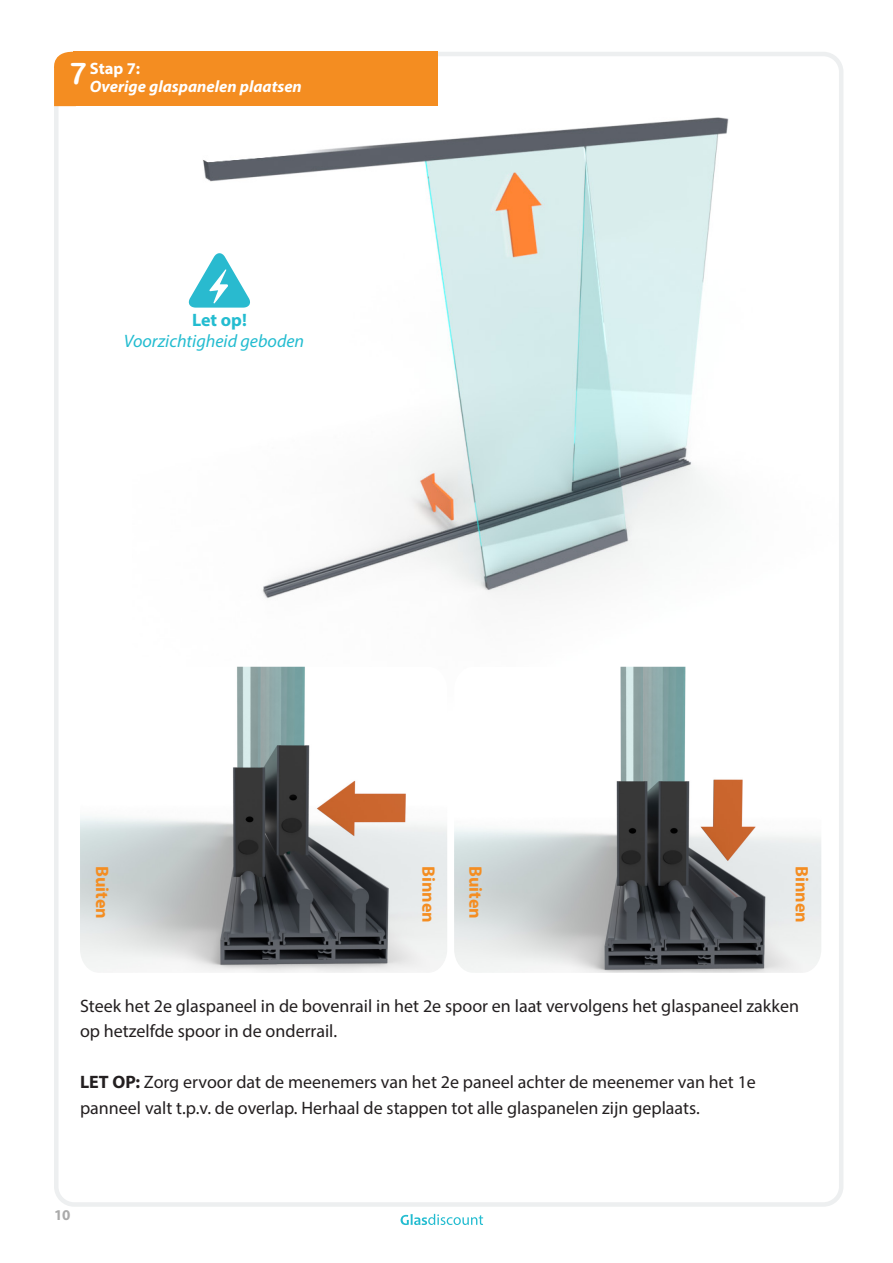
<style>
.page{position:relative;width:893px;height:1263px;background:#fff}
.page>*{position:absolute;margin:0;border:0;box-sizing:border-box;transform-origin:0 0}
.t1{font:30px "Arial Rounded MT Bold";color:#fff}
.t2{font:18px/25.5px "Myriad Pro";color:#231f20}
.t3{font:700 18px "Myriad Pro";color:#f48d21}
.t4{font:italic 18px "Myriad Pro";color:#23bcd0}
.t5{font:700 18px "Myriad Pro";color:#23bcd0}
.t6{font:italic 700 16.5px "Myriad Pro";color:#fff}
.t7{font:700 16.5px "Myriad Pro";color:#fff}
.t8{font:700 15px "Myriad Pro";color:#aaa}
.s1{font-weight:700}
</style>
<div class="page">
<img style="left:203px;top:57px;width:635px;height:610px">
<div style="left:73px;top:52px;width:365px;height:54px;background:#f48d21"></div>
<svg style="left:54px;top:51px;width:52px;height:55px"></svg>
<svg style="left:188px;top:253px;width:62px;height:55px"></svg>
<img style="left:80px;top:667px;width:367px;height:306px">
<img style="left:454px;top:667px;width:367px;height:306px">
<svg style="left:401px;top:1214px;width:82px;height:11px"></svg>
<p class="t1" style="left:69px;top:55px;width:19px">7</p>
<p class="t7" style="left:90px;top:58px;width:52px">Stap 7:</p>
<p class="t6" style="left:90px;top:76px;width:214px">Overige glaspanelen plaatsen</p>
<p class="t5" style="left:192px;top:308px;width:56px">Let op!</p>
<p class="t4" style="left:124px;top:329px;width:182px">Voorzichtigheid geboden</p>
<p class="t3" style="left:114px;top:866px;width:54px;rotate:90deg">Buiten</p>
<p class="t3" style="left:440px;top:866px;width:58px;rotate:90deg">Binnen</p>
<p class="t3" style="left:487px;top:866px;width:54px;rotate:90deg">Buiten</p>
<p class="t3" style="left:814px;top:866px;width:58px;rotate:90deg">Binnen</p>
<p class="t2" style="left:80px;top:993px;width:720px">Steek het 2e glaspaneel in de bovenrail in het 2e spoor en laat vervolgens het glaspaneel zakken op hetzelfde spoor in de onderrail.</p>
<p class="t2" style="left:80px;top:1069px;width:677px"><span class="s1">LET OP:</span> Zorg ervoor dat de meenemers van het 2e paneel achter de meenemer van het 1e</p>
<p class="t2" style="left:80px;top:1095px;width:621px">panneel valt t.p.v. de overlap. Herhaal de stappen tot alle glaspanelen zijn geplaats.</p>
<p class="t8" style="left:54px;top:1205px;width:18px">10</p>
</div>
